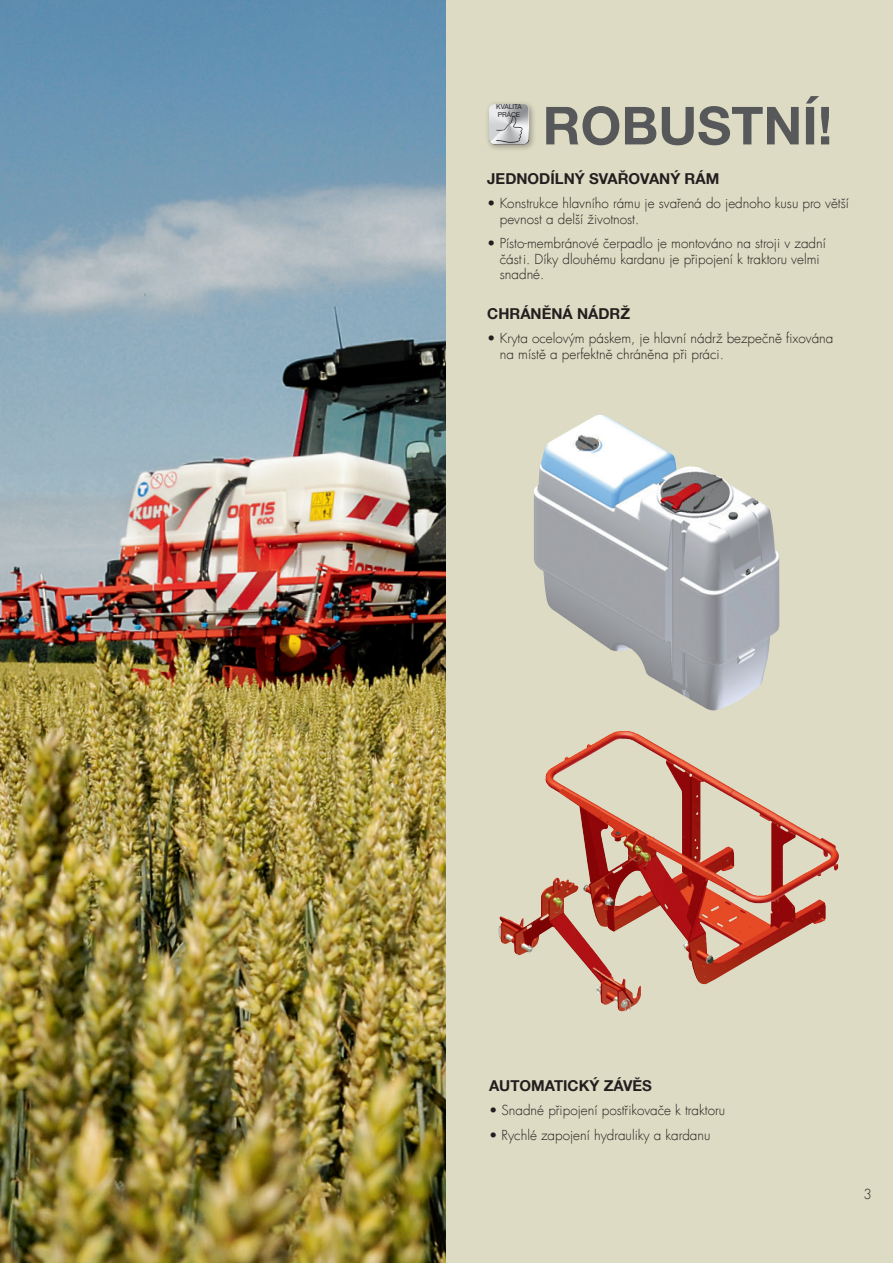
<style>
.page{position:relative;width:893px;height:1263px;background:#fff}
.page>*{position:absolute;margin:0;border:0;box-sizing:border-box;transform-origin:0 0}
.t1{font:700 52.5px "Helvetica Neue LT Com";color:#57585a}
.t2{font:700 15px "Helvetica Neue LT Com";color:#231f20}
.t3{font:300 13.5px/15.8px "Futura Com";color:#231f20}
.t4{font:300 13.5px "Futura Com";color:#fff}
.t5{font:6.75px/8.1px "Helvetica Neue LT Com";letter-spacing:-.01em;color:#231f20}
.s1{color:#231f20}
</style>
<div class="page">
<img style="left:0;top:0;width:446px;height:1263px">
<div style="left:446px;top:0;width:447px;height:1263px;background:#dddbc3"></div>
<img style="left:534px;top:415px;width:246px;height:296px">
<img style="left:545px;top:731px;width:294px;height:253px">
<div style="left:484px;top:100px;width:53px;height:52px;background:#231f20;opacity:.4"></div>
<img style="left:489px;top:104px;width:40px;height:1px">
<svg style="left:489px;top:105px;width:40px;height:40px"></svg>
<svg style="left:496px;top:116px;width:26px;height:27px"></svg>
<h1 class="t1" style="left:543px;top:93px;width:291px">ROBUSTNÍ!</h1>
<p class="t2" style="left:487px;top:169px;width:233px">JEDNODÍLNÝ SVAŘOVANÝ RÁM</p>
<p class="t3" style="left:500px;top:195px;width:351px;text-indent:-13px">• Konstrukce hlavního rámu je svařená do jednoho kusu pro větší pevnost a delší životnost.</p>
<p class="t3" style="left:500px;top:235px;width:327px;text-indent:-13px">• Písto-membránové čerpadlo je montováno na stroji v zadní části. Díky dlouhému kardanu je připojení k traktoru velmi snadné.</p>
<p class="t2" style="left:487px;top:304px;width:144px">CHRÁNĚNÁ NÁDRŽ</p>
<p class="t3" style="left:500px;top:330px;width:335px;text-indent:-13px">• Kryta ocelovým páskem, je hlavní nádrž bezpečně fixována na místě a perfektně chráněna při práci.</p>
<p class="t5" style="left:496px;top:102px;width:27px">KVALITA<br>PRÁCE</p>
<p class="t2" style="left:489px;top:1076px;width:164px">AUTOMATICKÝ ZÁVĚS</p>
<p class="t3" style="left:489px;top:1103px;width:238px">• Snadné připojení postřikovače k traktoru</p>
<p class="t3" style="left:489px;top:1127px;width:223px">• Rychlé zapojení hydrauliky a kardanu</p>
<p class="t4" style="left:855px;top:1185px;width:18px">3<span class="s1">3</span></p>
</div>
